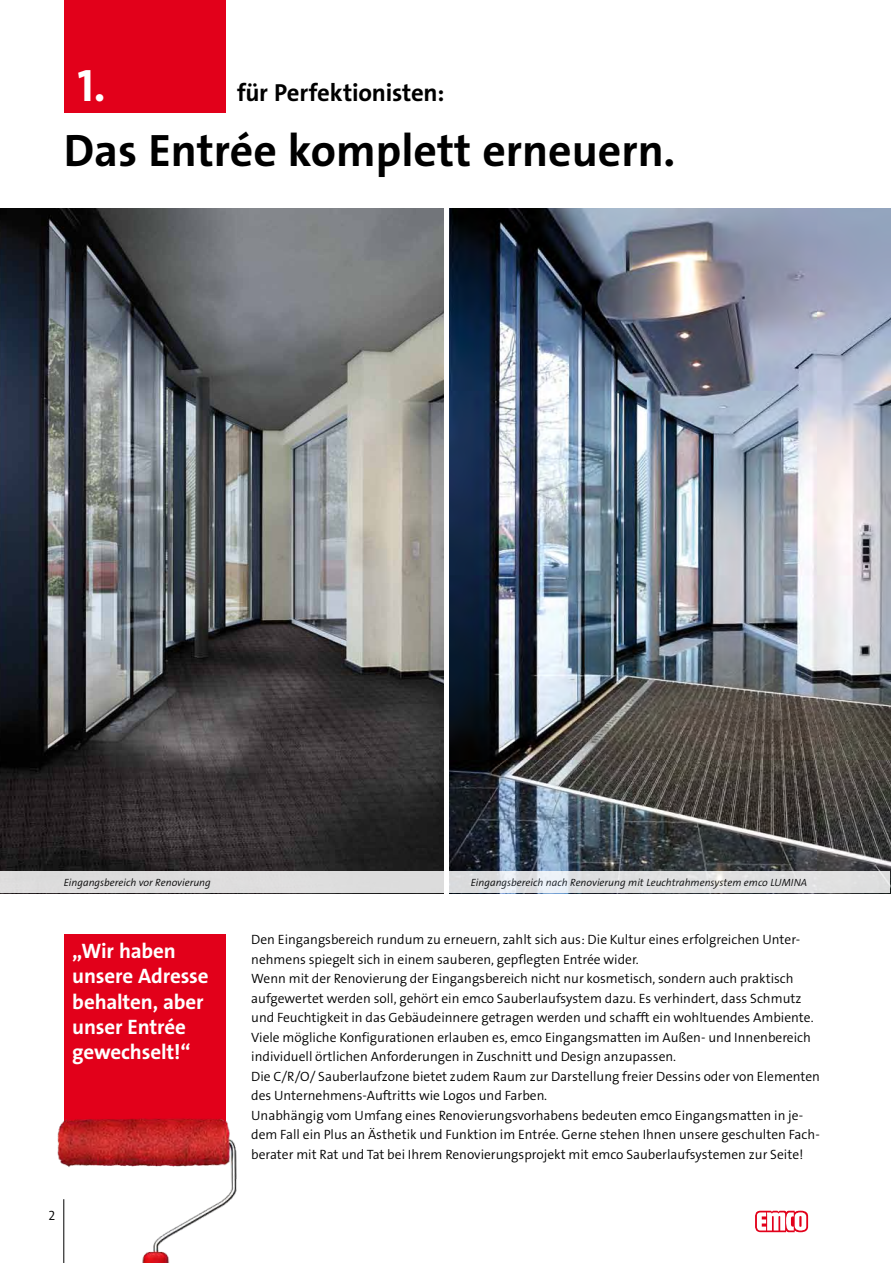
<style>
.page{position:relative;width:891px;height:1263px;background:#fff}
.page>*{position:absolute;margin:0;border:0;box-sizing:border-box;transform-origin:0 0}
.t1{font:700 45.75px "The Sans Os F";color:#000}
.t2{font:700 45.75px "The Sans Os F";color:#fff}
.t3{font:700 24.75px "The Sans Os F";letter-spacing:-.01em;color:#000}
.t4{font:700 21px/25.2px "The Sans Os F";letter-spacing:-.005em;color:#fff}
.t5{font:300 13.5px/19.5px "The Sans Os F";color:#000}
.t6{font:italic 300 10.5px "The Sans Os F";color:#000}
</style>
<div class="page">
<svg style="left:755px;top:1211px;width:53px;height:21px"></svg>
<div style="left:64px;top:0;width:161px;height:112px;background:#e2001a"></div>
<img style="left:0;top:208px;width:443px;height:664px">
<img style="left:449px;top:208px;width:441px;height:664px">
<div style="left:64px;top:934px;width:161px;height:215px;background:#e2001a"></div>
<div style="left:0;top:872px;width:443px;height:21px;background:#dddcdc"></div>
<svg style="left:449px;top:872px;width:441px;height:21px;background:#dfe1e2"></svg>
<img style="left:57px;top:1111px;width:180px;height:152px">
<h1 class="t2" style="left:78px;top:57px;width:30px">1.</h1>
<h2 class="t3" style="left:237px;top:77px;width:209px">für Perfektionisten:</h2>
<h1 class="t1" style="left:64px;top:121px;width:613px">Das Entrée komplett erneuern.</h1>
<p class="t6" style="left:64px;top:876px;width:148px">Eingangsbereich vor Renovierung</p>
<p class="t6" style="left:471px;top:876px;width:338px">Eingangsbereich nach Renovierung mit Leuchtrahmensystem emco LUMINA</p>
<h3 class="t4" style="left:72px;top:939px;width:138px">„Wir haben unsere Adresse behalten, aber unser Entrée gewechselt!“</h3>
<p class="t5" style="left:251px;top:930px;width:570px">Den Eingangsbereich rundum zu erneuern, zahlt sich aus: Die Kultur eines erfolgreichen Unter&shy;nehmens spiegelt sich in einem sauberen, gepflegten Entrée wider.<br>Wenn mit der Renovierung der Eingangsbereich nicht nur kosmetisch, sondern auch praktisch aufgewertet werden soll, gehört ein emco Sauberlaufsystem dazu. Es verhindert, dass Schmutz und Feuchtigkeit in das Gebäudeinnere getragen werden und schafft ein wohltuendes Ambiente.<br>Viele mögliche Konfigurationen erlauben es, emco Eingangsmatten im Außen- und Innenbereich individuell örtlichen Anforderungen in Zuschnitt und Design anzupassen.<br>Die C/R/O/ Sauberlaufzone bietet zudem Raum zur Darstellung freier Dessins oder von Elementen des Unternehmens-Auftritts wie Logos und Farben.<br>Unabhängig vom Umfang eines Renovierungsvorhabens bedeuten emco Eingangsmatten in je&shy;dem Fall ein Plus an Ästhetik und Funktion im Entrée. Gerne stehen Ihnen unsere geschulten Fach&shy;berater mit Rat und Tat bei Ihrem Renovierungsprojekt mit emco Sauberlaufsystemen zur Seite!</p>
<p class="t5" style="left:48px;top:1205px;width:8px">2</p>
</div>
